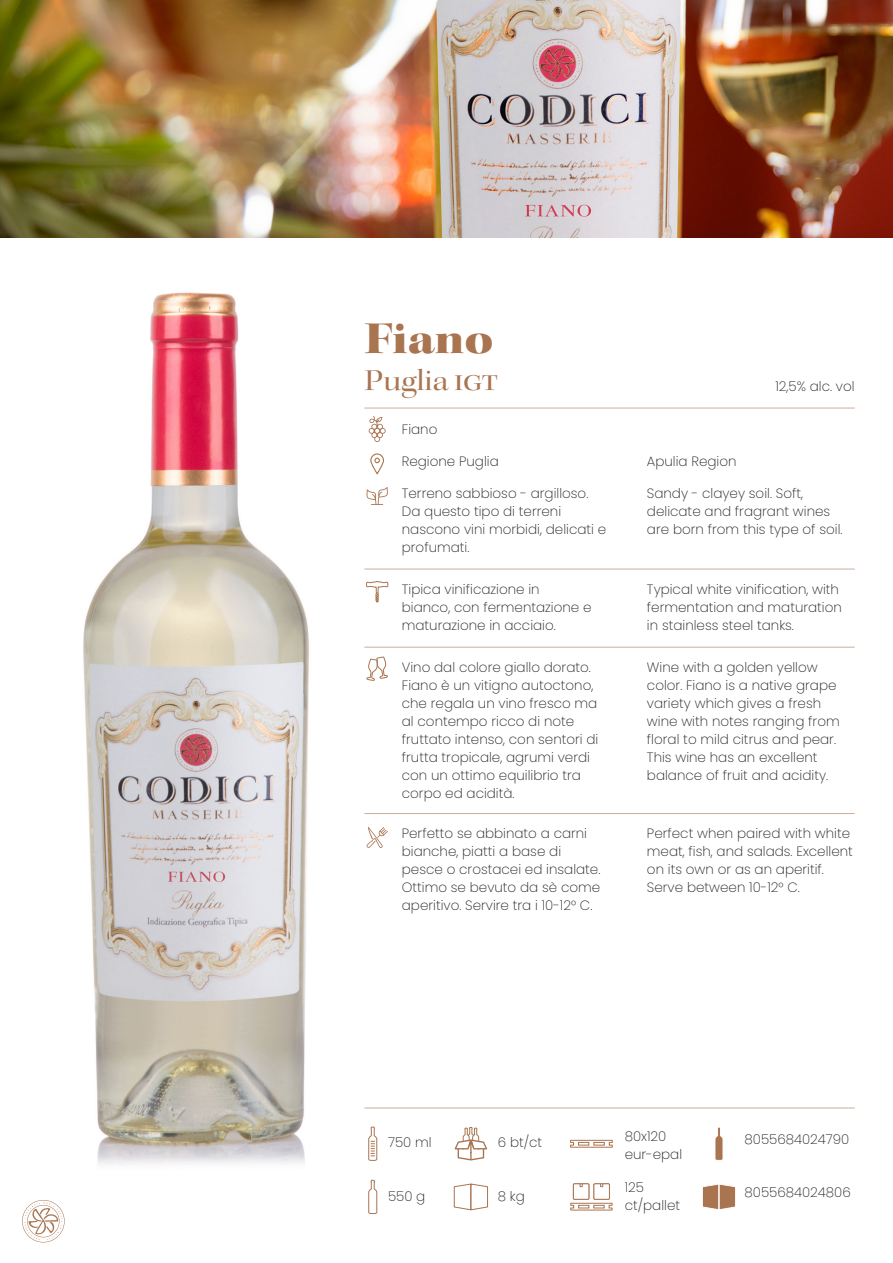
<style>
.page{position:relative;width:893px;height:1263px;background:#fff}
.page>*{position:absolute;margin:0;border:0;box-sizing:border-box;transform-origin:0 0}
.t1{font:45px "Kepler Std Black Ext Disp";letter-spacing:.005em;color:#a97450}
.t2{font:30px "Kepler Std Ext Disp";letter-spacing:-.005em;color:#a97450}
.t3{font:200 13.5px/18px "Poppins";color:#231f20}
</style>
<div class="page">
<img style="left:83px;top:292px;width:313px;height:873px">
<hr style="left:364px;top:408px;width:491px;height:1px;background:#ceae97">
<hr style="left:364px;top:1107px;width:491px;height:1px;background:#ceae97">
<svg style="left:570px;top:1183px;width:43px;height:28px"></svg>
<svg style="left:368px;top:1126px;width:10px;height:35px"></svg>
<svg style="left:368px;top:1179px;width:10px;height:36px"></svg>
<svg style="left:453px;top:1183px;width:35px;height:28px"></svg>
<svg style="left:702px;top:1184px;width:34px;height:26px"></svg>
<svg style="left:715px;top:1127px;width:8px;height:34px"></svg>
<svg style="left:454px;top:1127px;width:33px;height:33px"></svg>
<svg style="left:570px;top:1139px;width:43px;height:9px"></svg>
<svg style="left:22px;top:1200px;width:43px;height:42px"></svg>
<hr style="left:364px;top:647px;width:491px;height:1px;background:#ceae97">
<hr style="left:364px;top:813px;width:491px;height:1px;background:#ceae97">
<svg style="left:366px;top:656px;width:22px;height:30px"></svg>
<svg style="left:366px;top:827px;width:22px;height:21px"></svg>
<img style="left:0;top:0;width:893px;height:237px">
<svg style="left:369px;top:416px;width:17px;height:26px"></svg>
<svg style="left:366px;top:487px;width:22px;height:18px"></svg>
<svg style="left:370px;top:453px;width:15px;height:23px"></svg>
<hr style="left:364px;top:569px;width:491px;height:1px;background:#ceae97">
<svg style="left:365px;top:581px;width:24px;height:26px"></svg>
<p class="t1" style="left:364px;top:312px;width:130px">Fiano</p>
<p class="t2" style="left:364px;top:363px;width:135px">Puglia igt</p>
<p class="t3" style="left:402px;top:420px;width:37px">Fiano</p>
<p class="t3" style="left:402px;top:453px;width:98px">Regione Puglia</p>
<p class="t3" style="left:647px;top:453px;width:91px">Apulia Region</p>
<p class="t3" style="left:775px;top:377px;width:81px">12,5% alc. vol</p>
<p class="t3" style="left:402px;top:484px;width:206px">Terreno sabbioso - argilloso.<br>Da questo tipo di terreni nascono vini morbidi, delicati e profumati.</p>
<p class="t3" style="left:402px;top:580px;width:191px">Tipica vinificazione in<br>bianco, con fermentazione e maturazione in acciaio.</p>
<p class="t3" style="left:647px;top:484px;width:197px">Sandy - clayey soil. Soft, delicate and fragrant wines are born from this type of soil.</p>
<p class="t3" style="left:647px;top:580px;width:196px">Typical white vinification, with fermentation and maturation in stainless steel tanks.</p>
<p class="t3" style="left:402px;top:658px;width:198px">Vino dal colore giallo dorato.<br>Fiano è un vitigno autoctono, che regala un vino fresco ma al contempo ricco di note fruttato intenso, con sentori di frutta tropicale, agrumi verdi con un ottimo equilibrio tra corpo ed acidità.</p>
<p class="t3" style="left:647px;top:658px;width:194px">Wine with a golden yellow color. Fiano is a native grape variety which gives a fresh wine with notes ranging from floral to mild citrus and pear.<br>This wine has an excellent balance of fruit and acidity.</p>
<p class="t3" style="left:402px;top:824px;width:200px">Perfetto se abbinato a carni bianche, piatti a base di pesce o crostacei ed insalate.<br>Ottimo se bevuto da sè come aperitivo. Servire tra i 10-12° C.</p>
<p class="t3" style="left:647px;top:824px;width:207px">Perfect when paired with white meat, fish, and salads. Excellent on its own or as an aperitif.<br>Serve between 10-12° C.</p>
<p class="t3" style="left:388px;top:1134px;width:45px">750 ml</p>
<p class="t3" style="left:498px;top:1134px;width:46px">6 bt/ct</p>
<p class="t3" style="left:625px;top:1127px;width:59px">80x120 eur-epal</p>
<p class="t3" style="left:745px;top:1130px;width:106px">8055684024790</p>
<p class="t3" style="left:388px;top:1187px;width:39px">550 g</p>
<p class="t3" style="left:498px;top:1187px;width:29px">8 kg</p>
<p class="t3" style="left:625px;top:1178px;width:57px">125 ct/pallet</p>
<p class="t3" style="left:745px;top:1184px;width:108px">8055684024806</p>
</div>
